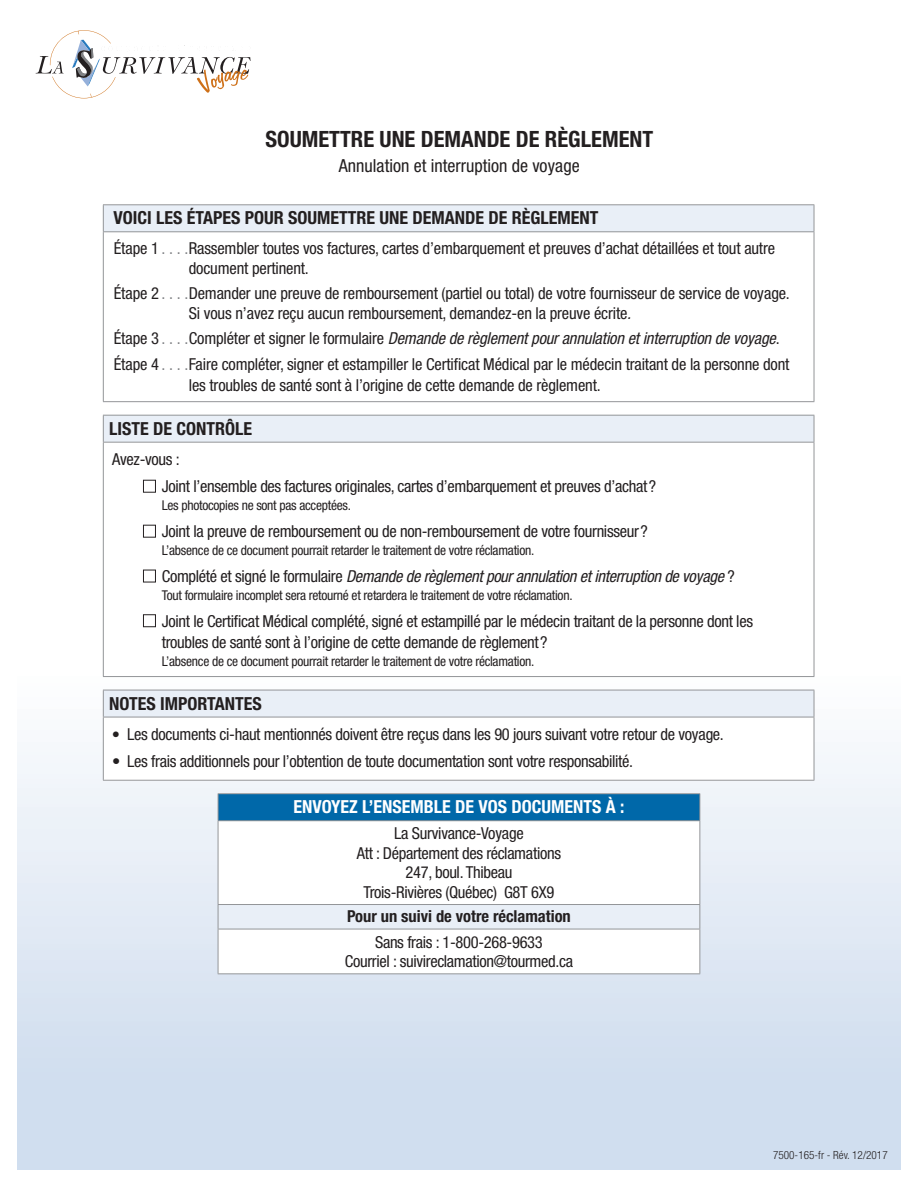
<style>
.page{position:relative;width:918px;height:1188px;background:#fff}
.page>*{position:absolute;margin:0;border:0;box-sizing:border-box;transform-origin:0 0}
.t1{font:700 condensed 22.5px "Helvetica Neue LT Std";color:#231f20}
.t2{font:700 condensed 18px "Helvetica Neue LT Std";color:#231f20}
.t3{font:700 condensed 18px "Helvetica Neue LT Std";color:#fff}
.t4{font:condensed 18px "Helvetica Neue LT Std";color:#231f20}
.t5{font:condensed 16.5px/19.5px "Helvetica Neue LT Std";letter-spacing:-.02em;color:#231f20}
.t6{font:italic condensed 16.5px "Helvetica Neue LT Std";letter-spacing:-.02em;color:#231f20}
.t7{font:700 condensed 16.5px "Helvetica Neue LT Std";color:#231f20}
.t8{font:condensed 13.5px "Helvetica Neue LT Std";letter-spacing:-.02em;color:#231f20}
.t9{font:300 condensed 11.25px "Helvetica Neue LT Std";color:#231f20}
.s1{color:#808285}
.s2{font-style:italic}
.s3{font-style:normal}
</style>
<div class="page">
<div style="left:17px;top:520px;width:884px;height:650px;background:linear-gradient(to bottom,#fff,#cbdaed)"></div>
<div style="left:103px;top:205px;width:711px;height:27px;background:#e9eff7"></div>
<hr style="left:103px;top:232px;width:1px;height:169px;background:#939598">
<hr style="left:814px;top:232px;width:1px;height:169px;background:#939598">
<hr style="left:103px;top:401px;width:711px;height:1px;background:#939598">
<hr style="left:103px;top:204px;width:711px;height:1px;background:#939598">
<svg style="left:103px;top:205px;width:1px;height:26px"></svg>
<svg style="left:814px;top:205px;width:1px;height:26px"></svg>
<hr style="left:103px;top:231px;width:711px;height:1px;background:#939598">
<div style="left:103px;top:415px;width:711px;height:27px;background:#e9eff7"></div>
<div style="left:103px;top:442px;width:711px;height:235px;background:#fff"></div>
<hr style="left:103px;top:443px;width:1px;height:233px;background:#939598">
<hr style="left:814px;top:443px;width:1px;height:233px;background:#939598">
<hr style="left:103px;top:676px;width:711px;height:1px;background:#939598">
<hr style="left:103px;top:415px;width:711px;height:1px;background:#939598">
<svg style="left:103px;top:416px;width:1px;height:26px"></svg>
<svg style="left:814px;top:416px;width:1px;height:26px"></svg>
<hr style="left:103px;top:442px;width:711px;height:1px;background:#939598">
<div style="left:103px;top:690px;width:711px;height:27px;background:#e9eff7"></div>
<div style="left:103px;top:717px;width:711px;height:63px;background:#fff"></div>
<svg style="left:814px;top:690px;width:1px;height:27px"></svg>
<hr style="left:103px;top:717px;width:1px;height:63px;background:#939598">
<hr style="left:814px;top:717px;width:1px;height:63px;background:#939598">
<hr style="left:103px;top:780px;width:711px;height:1px;background:#939598">
<hr style="left:103px;top:690px;width:711px;height:1px;background:#939598">
<svg style="left:103px;top:690px;width:1px;height:27px"></svg>
<hr style="left:103px;top:717px;width:711px;height:1px;background:#939598">
<div style="left:218px;top:794px;width:482px;height:27px;background:#0068a9"></div>
<div style="left:218px;top:821px;width:482px;height:84px;background:#fff"></div>
<div style="left:218px;top:905px;width:482px;height:24px;background:#e9eff7"></div>
<div style="left:218px;top:929px;width:482px;height:45px;background:#fff"></div>
<svg style="left:699px;top:794px;width:1px;height:26px"></svg>
<svg style="left:699px;top:905px;width:1px;height:24px"></svg>
<hr style="left:699px;top:929px;width:1px;height:44px;background:#939598">
<hr style="left:218px;top:821px;width:1px;height:83px;background:#939598">
<hr style="left:699px;top:821px;width:1px;height:83px;background:#939598">
<hr style="left:218px;top:793px;width:482px;height:1px;background:#939598">
<svg style="left:218px;top:794px;width:1px;height:26px"></svg>
<hr style="left:218px;top:820px;width:482px;height:1px;background:#939598">
<hr style="left:218px;top:904px;width:482px;height:1px;background:#939598">
<svg style="left:218px;top:905px;width:1px;height:24px"></svg>
<hr style="left:218px;top:929px;width:482px;height:1px;background:#939598">
<hr style="left:218px;top:929px;width:1px;height:44px;background:#939598">
<hr style="left:218px;top:973px;width:482px;height:1px;background:#939598">
<div style="left:143px;top:480px;width:13px;height:13px;border:1px solid #231f20"></div>
<div style="left:143px;top:525px;width:13px;height:13px;border:1px solid #231f20"></div>
<div style="left:143px;top:570px;width:13px;height:12px;border:1px solid #231f20"></div>
<div style="left:143px;top:614px;width:13px;height:13px;border:1px solid #231f20"></div>
<svg style="left:36px;top:30px;width:215px;height:68px"></svg>
<h1 class="t1" style="left:266px;top:125px;width:389px">SOUMETTRE UNE DEMANDE DE RÈGLEMENT</h1>
<p class="t4" style="left:339px;top:155px;width:242px">Annulation et interruption de voyage</p>
<p class="t2" style="left:114px;top:207px;width:486px">VOICI LES ÉTAPES POUR SOUMETTRE UNE DEMANDE DE RÈGLEMENT</p>
<p class="t5" style="left:189px;top:239px;width:588px;text-indent:-75px">Étape 1 <span class="s1">. . .</span> Rassembler toutes vos factures, cartes d’embarquement et preuves d’achat détaillées et tout autre document pertinent.</p>
<p class="t5" style="left:189px;top:284px;width:600px;text-indent:-75px">Étape 2 <span class="s1">. . .</span> Demander une preuve de remboursement (partiel ou total) de votre fournisseur de service de voyage.<br>Si vous n’avez reçu aucun remboursement, demandez-en la preuve écrite<span class="s2">.</span></p>
<p class="t5" style="left:114px;top:326px;width:677px;line-height:25.5px">Étape 3 <span class="s1">. . .</span> Compléter et signer le formulaire <span class="s2">Demande de règlement pour annulation et interruption de voyage</span>.<br>Étape 4 <span class="s1">. . .</span> Faire compléter, signer et estampiller le Certificat Médical par le médecin traitant de la personne dont</p>
<p class="t5" style="left:189px;top:375px;width:411px">les troubles de santé sont à l’origine de cette demande de règlement.</p>
<p class="t2" style="left:109px;top:417px;width:144px">LISTE DE CONTRÔLE</p>
<p class="t5" style="left:162px;top:445px;width:496px;line-height:27px;text-indent:-50px">Avez-vous :<br>Joint l’ensemble des factures originales, cartes d’embarquement et preuves d’achat?</p>
<p class="t8" style="left:162px;top:497px;width:189px">Les photocopies ne sont pas acceptées.</p>
<p class="t5" style="left:162px;top:521px;width:487px">Joint la preuve de remboursement ou de non-remboursement de votre fournisseur?</p>
<p class="t8" style="left:162px;top:542px;width:372px">L’absence de ce document pourrait retarder le traitement de votre réclamation.</p>
<p class="t6" style="left:162px;top:566px;width:574px"><span class="s3">Complété et signé le formulaire</span> Demande de règlement pour annulation et interruption de voyage <span class="s3">?</span></p>
<p class="t8" style="left:162px;top:587px;width:410px">Tout formulaire incomplet sera retourné et retardera le traitement de votre réclamation.</p>
<p class="t5" style="left:162px;top:610px;width:593px;line-height:21px">Joint le Certificat Médical complété, signé et estampillé par le médecin traitant de la personne dont les troubles de santé sont à l’origine de cette demande de règlement?</p>
<p class="t8" style="left:162px;top:653px;width:372px">L’absence de ce document pourrait retarder le traitement de votre réclamation.</p>
<p class="t2" style="left:109px;top:692px;width:154px">NOTES IMPORTANTES</p>
<p class="t5" style="left:127px;top:724px;width:596px">Les documents ci-haut mentionnés doivent être reçus dans les 90 jours suivant votre retour de voyage.</p>
<p class="t5" style="left:112px;top:751px;width:520px">• Les frais additionnels pour l’obtention de toute documentation sont votre responsabilité.</p>
<p class="t3" style="left:293px;top:796px;width:333px">ENVOYEZ L’ENSEMBLE DE VOS DOCUMENTS À :</p>
<p class="t5" style="left:357px;top:824px;width:206px;text-align:center">La Survivance-Voyage<br>Att : Département des réclamations<br>247, boul. Thibeau<br>Trois-Rivières (Québec) G8T 6X9</p>
<p class="t7" style="left:347px;top:906px;width:225px">Pour un suivi de votre réclamation</p>
<p class="t5" style="left:345px;top:932px;width:230px;text-align:center">Sans frais : 1-800-268-9633<br>Courriel : suivireclamation@tourmed.ca</p>
<p class="t9" style="left:773px;top:1149px;width:116px">7500-165-fr - Rév. 12/2017</p>
</div>
